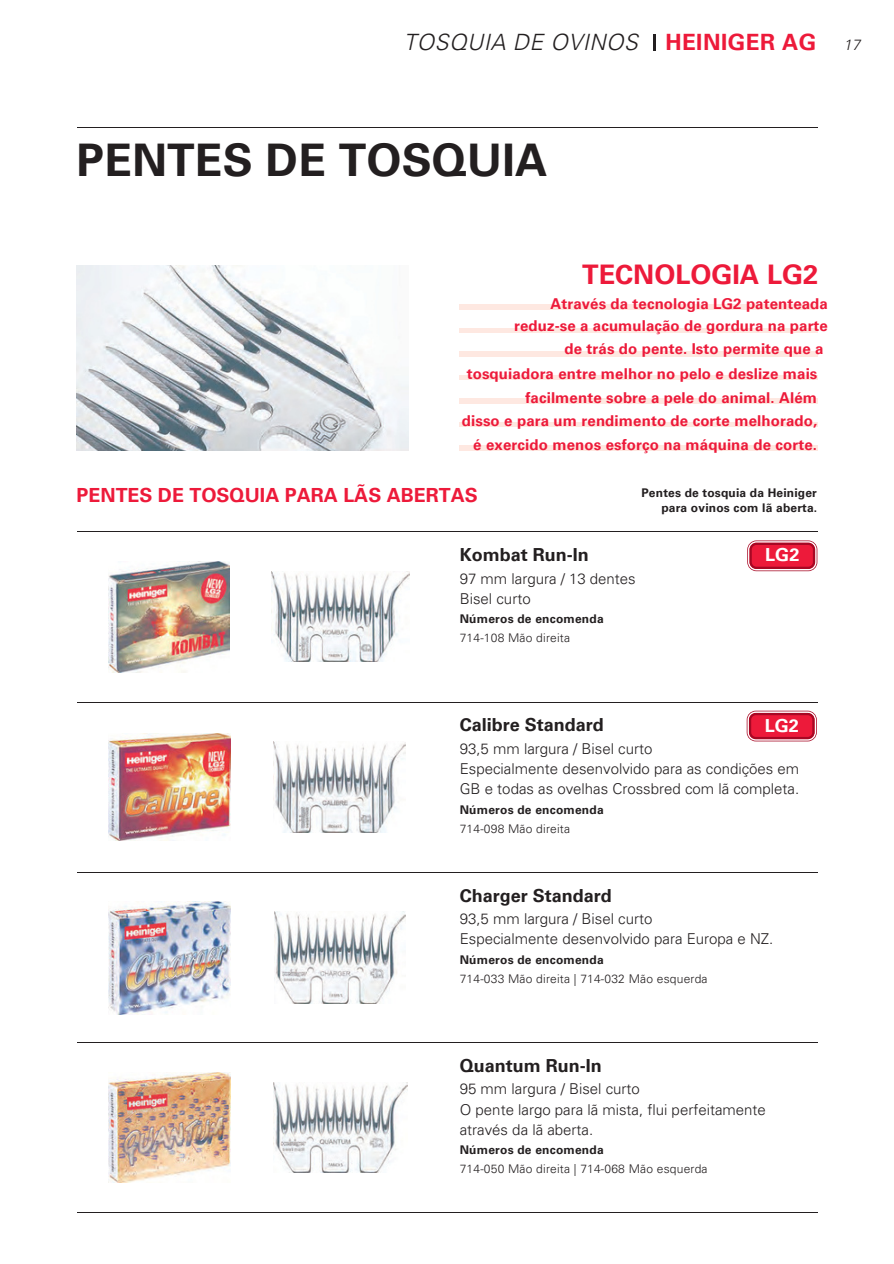
<style>
.page{position:relative;width:894px;height:1264px;background:#fff}
.page>*{position:absolute;margin:0;border:0;box-sizing:border-box;transform-origin:0 0}
.t1{font:700 45px "Univers LT Pro 65";letter-spacing:.005em;color:#231f20}
.t2{font:700 27px "Univers LT Pro 65";color:#ed1a3a}
.t3{font:italic 300 22.5px "Univers LT Pro 45";letter-spacing:.02em;color:#231f20}
.t4{font:700 19.5px "Univers LT Pro 65";color:#ed1a3a}
.t5{font:700 18px "Univers LT Pro 65";color:#231f20}
.t6{font:700 18px "Univers LT Pro 65";color:#fff}
.t7{font:300 15px/20.2px "Univers LT Pro 45";color:#231f20}
.t8{font:700 15px/23.5px "Univers LT Pro 65";letter-spacing:.01em;color:#ed1a3a;text-align:right}
.t9{font:italic 300 15px "Univers LT Pro 45";color:#231f20}
.t10{font:700 12px/15px "Univers LT Pro 65";letter-spacing:.015em;color:#231f20;text-align:right}
.t11{font:300 12px "Univers LT Pro 45";letter-spacing:.015em;color:#231f20}
.s1{font-family:"Univers LT Pro 65";font-weight:700;font-style:normal;color:#ed1a3a}
</style>
<div class="page">
<img style="left:108px;top:1072px;width:122px;height:110px">
<hr style="left:77px;top:127px;width:740px;height:1px;background:#231f20">
<hr style="left:77px;top:1042px;width:740px;height:1px;background:#231f20">
<hr style="left:77px;top:1212px;width:740px;height:1px;background:#231f20">
<img style="left:77px;top:266px;width:332px;height:184px">
<img style="left:273px;top:1082px;width:134px;height:90px">
<img style="left:108px;top:733px;width:122px;height:107px">
<img style="left:274px;top:742px;width:131px;height:91px">
<img style="left:108px;top:901px;width:122px;height:113px">
<img style="left:108px;top:561px;width:121px;height:111px">
<img style="left:272px;top:571px;width:137px;height:90px">
<hr style="left:77px;top:531px;width:740px;height:1px;background:#231f20">
<hr style="left:77px;top:702px;width:740px;height:1px;background:#231f20">
<hr style="left:77px;top:872px;width:740px;height:1px;background:#231f20">
<img style="left:274px;top:911px;width:132px;height:92px">
<svg style="left:747px;top:540px;width:70px;height:31px"></svg>
<svg style="left:749px;top:542px;width:65px;height:27px;background:#df1e3c"></svg>
<svg style="left:746px;top:710px;width:70px;height:31px"></svg>
<svg style="left:748px;top:713px;width:66px;height:26px;background:#de1c3a"></svg>
<svg style="left:653px;top:34px;width:2px;height:16px"></svg>
<div style="left:459px;top:304px;width:358px;height:5px;background:#fee8e1"></div>
<hr style="left:459px;top:328px;width:358px;height:4px;background:#fee8e1">
<div style="left:459px;top:351px;width:358px;height:5px;background:#fee8e1"></div>
<hr style="left:459px;top:375px;width:358px;height:4px;background:#fee8e1">
<div style="left:459px;top:398px;width:358px;height:5px;background:#fee8e1"></div>
<hr style="left:459px;top:422px;width:358px;height:4px;background:#fee8e1">
<div style="left:459px;top:445px;width:358px;height:5px;background:#fee8e1"></div>
<h3 class="t3" style="left:403px;top:33px;width:414px">TOSQUIA DE OVINOS <span class="s1">HEINIGER AG</span></h3>
<p class="t9" style="left:843px;top:39px;width:18px">17</p>
<h1 class="t1" style="left:77px;top:144px;width:472px">PENTES DE TOSQUIA</h1>
<h2 class="t2" style="left:582px;top:265px;width:237px">TECNOLOGIA LG2</h2>
<p class="t8" style="left:514px;top:294px;width:315px;line-height:22.5px">Através da tecnologia LG2 patenteada reduz-se a acumulação de gordura na parte de trás do pente. Isto permite que a</p>
<p class="t8" style="left:461px;top:364px;width:357px">tosquiadora entre melhor no pelo e deslize mais facilmente sobre a pele do animal. Além<br>disso e para um rendimento de corte melhorado, é exercido menos esforço na máquina de corte.</p>
<h3 class="t4" style="left:77px;top:488px;width:402px">PENTES DE TOSQUIA PARA LÃS ABERTAS</h3>
<p class="t10" style="left:641px;top:486px;width:177px">Pentes de tosquia da Heiniger para ovinos com lã aberta.</p>
<p class="t5" style="left:459px;top:548px;width:131px">Kombat Run-In</p>
<p class="t7" style="left:459px;top:570px;width:177px">97 mm largura / 13 dentes<br>Bisel curto</p>
<p class="t10" style="left:459px;top:613px;width:145px">Números de encomenda</p>
<p class="t11" style="left:459px;top:633px;width:112px">714-108 Mão direita</p>
<p class="t6" style="left:765px;top:548px;width:36px">LG2</p>
<p class="t5" style="left:459px;top:718px;width:146px">Calibre Standard</p>
<p class="t7" style="left:459px;top:740px;width:341px">93,5 mm largura / Bisel curto<br>Especialmente desenvolvido para as condições em<br>GB e todas as ovelhas Crossbred com lã completa.</p>
<p class="t10" style="left:459px;top:803px;width:145px">Números de encomenda</p>
<p class="t11" style="left:459px;top:824px;width:112px">714-098 Mão direita</p>
<p class="t6" style="left:764px;top:718px;width:36px">LG2</p>
<p class="t5" style="left:459px;top:888px;width:154px">Charger Standard</p>
<p class="t7" style="left:459px;top:910px;width:315px">93,5 mm largura / Bisel curto<br>Especialmente desenvolvido para Europa e NZ.</p>
<p class="t10" style="left:459px;top:953px;width:145px">Números de encomenda</p>
<p class="t11" style="left:459px;top:973px;width:249px">714-033 Mão direita | 714-032 Mão esquerda</p>
<p class="t5" style="left:459px;top:1058px;width:144px">Quantum Run-In</p>
<p class="t7" style="left:459px;top:1080px;width:307px">95 mm largura / Bisel curto<br>O pente largo para lã mista, flui perfeitamente através da lã aberta.</p>
<p class="t10" style="left:459px;top:1143px;width:145px">Números de encomenda</p>
<p class="t11" style="left:459px;top:1164px;width:249px">714-050 Mão direita | 714-068 Mão esquerda</p>
</div>
